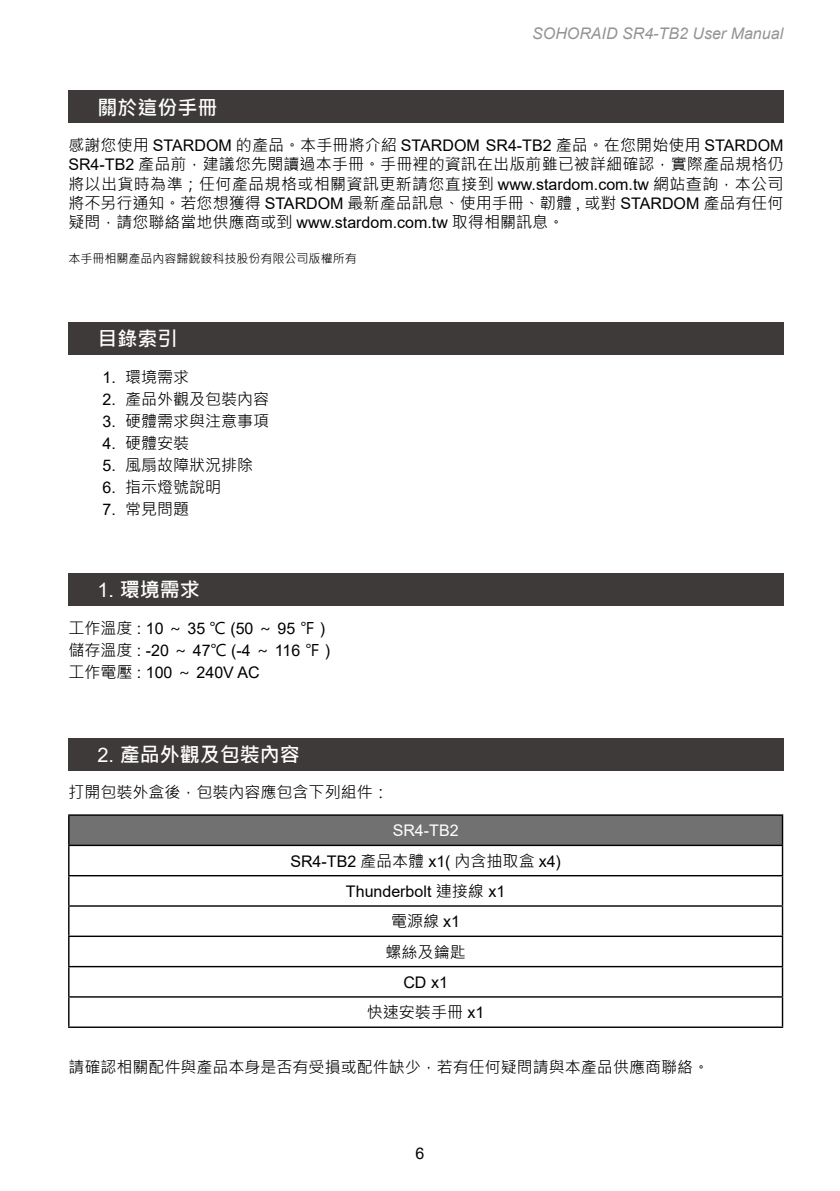
<style>
.page{position:relative;width:840px;height:1191px;background:#fff}
.page>*{position:absolute;margin:0;border:0;box-sizing:border-box;transform-origin:0 0}
.t1{font:700 20px "Microsoft Jheng Hei";color:#fff}
.t2{font:16px/19.2px "Microsoft Jheng Hei";color:#000;text-align:justify}
.t3{font:16px/22px "Arial";color:#000}
.t4{font:italic 16px "Arial";color:#949495}
.t5{font:12px "Microsoft Jheng Hei";color:#000}
.s1{font-family:"Microsoft Jheng Hei"}
.s2{font-family:"Arial"}
.s3{font-family:"Arial";font-weight:400}
.s4{color:#fff}
</style>
<div class="page">
<div style="left:68px;top:322px;width:714px;height:33px;background:#3e3a39"></div>
<div style="left:68px;top:738px;width:714px;height:32px;background:#3e3a39"></div>
<div style="left:68px;top:573px;width:714px;height:32px;background:#3e3a39"></div>
<div style="left:68px;top:91px;width:714px;height:32px;background:#3e3a39"></div>
<div style="left:69px;top:815px;width:713px;height:30px;background:#727171"></div>
<hr style="left:68px;top:814px;width:714px;height:1px;background:#000">
<hr style="left:68px;top:844px;width:714px;height:2px;background:#000">
<hr style="left:68px;top:875px;width:714px;height:1px;background:#000">
<hr style="left:68px;top:905px;width:714px;height:1px;background:#000">
<hr style="left:68px;top:935px;width:714px;height:2px;background:#000">
<hr style="left:68px;top:966px;width:714px;height:1px;background:#000">
<hr style="left:68px;top:996px;width:714px;height:1px;background:#000">
<svg style="left:68px;top:815px;width:1px;height:211px"></svg>
<svg style="left:781px;top:815px;width:1px;height:211px"></svg>
<hr style="left:68px;top:1026px;width:714px;height:2px;background:#000">
<p class="t4" style="left:532px;top:23px;width:252px">SOHORAID SR4-TB2 User Manual</p>
<p class="t1" style="left:97px;top:95px;width:121px">關於這份手冊</p>
<p class="t3" style="left:68px;top:134px;width:716px"><span class="s1">感謝您使用</span> STARDOM <span class="s1">的產品。本手冊將介紹</span> STARDOM SR4-TB2 <span class="s1">產品。在您開始使用</span> STARDOM</p>
<p class="t2" style="left:68px;top:155px;width:716px"><span class="s2">SR4-TB2</span> 產品前，建議您先閱讀過本手冊。手冊裡的資訊在出版前雖已被詳細確認，實際產品規格仍將以出貨時為準；任何產品規格或相關資訊更新請您直接到 <span class="s2">www.stardom.com.tw</span> 網站查詢，本公司將不另行通知。若您想獲得 <span class="s2">STARDOM</span> 最新產品訊息、使用手冊、韌體 <span class="s2">,</span> 或對 <span class="s2">STARDOM</span> 產品有任何疑問，請您聯絡當地供應商或到 <span class="s2">www.stardom.com.tw</span> 取得相關訊息。</p>
<p class="t5" style="left:68px;top:251px;width:289px">本手冊相關產品內容歸銳銨科技股份有限公司版權所有</p>
<p class="t1" style="left:97px;top:326px;width:81px">目錄索引</p>
<p class="t2" style="left:102px;top:367px;width:88px"><span class="s2">1.</span> 環境需求</p>
<p class="t2" style="left:102px;top:389px;width:168px"><span class="s2">2.</span> 產品外觀及包裝內容</p>
<p class="t2" style="left:102px;top:411px;width:168px"><span class="s2">3.</span> 硬體需求與注意事項</p>
<p class="t2" style="left:102px;top:433px;width:88px"><span class="s2">4.</span> 硬體安裝</p>
<p class="t2" style="left:102px;top:455px;width:152px"><span class="s2">5.</span> 風扇故障狀況排除</p>
<p class="t2" style="left:102px;top:477px;width:120px"><span class="s2">6.</span> 指示燈號說明</p>
<p class="t2" style="left:102px;top:499px;width:88px"><span class="s2">7.</span> 常見問題</p>
<p class="t1" style="left:97px;top:577px;width:104px"><span class="s3">1.</span> 環境需求</p>
<p class="t3" style="left:68px;top:617px;width:263px"><span class="s1">工作溫度</span> : 10 <span class="s1">～</span> 35 <span class="s1">℃</span> (50 <span class="s1">～</span> 95 <span class="s1">℉</span> )<span class="s1">儲存溫度</span> : -20 <span class="s1">～</span> 47<span class="s1">℃</span> (-4 <span class="s1">～</span> 116 <span class="s1">℉</span> )<span class="s1">工作電壓</span> : 100 <span class="s1">～</span> 240V AC</p>
<p class="t1" style="left:97px;top:742px;width:204px"><span class="s3">2.</span> 產品外觀及包裝內容</p>
<p class="t2" style="left:68px;top:783px;width:321px">打開包裝外盒後，包裝內容應包含下列組件：</p>
<p class="t3" style="left:290px;top:815px;width:272px;line-height:30.2px;text-align:center"><span class="s4">SR4-TB2<br></span>SR4-TB2 <span class="s1">產品本體</span> x1( <span class="s1">內含抽取盒</span> x4)<br>Thunderbolt <span class="s1">連接線</span> x1</p>
<p class="t2" style="left:385px;top:906px;width:81px;line-height:30.2px;text-align:center">電源線 <span class="s2">x1</span>螺絲及鑰匙</p>
<p class="t3" style="left:403px;top:971px;width:46px">CD x1</p>
<p class="t2" style="left:367px;top:1002px;width:119px">快速安裝手冊 <span class="s2">x1</span></p>
<p class="t2" style="left:68px;top:1057px;width:641px">請確認相關配件與產品本身是否有受損或配件缺少，若有任何疑問請與本產品供應商聯絡。</p>
<p class="t3" style="left:415px;top:1142px;width:10px">6</p>
</div>
